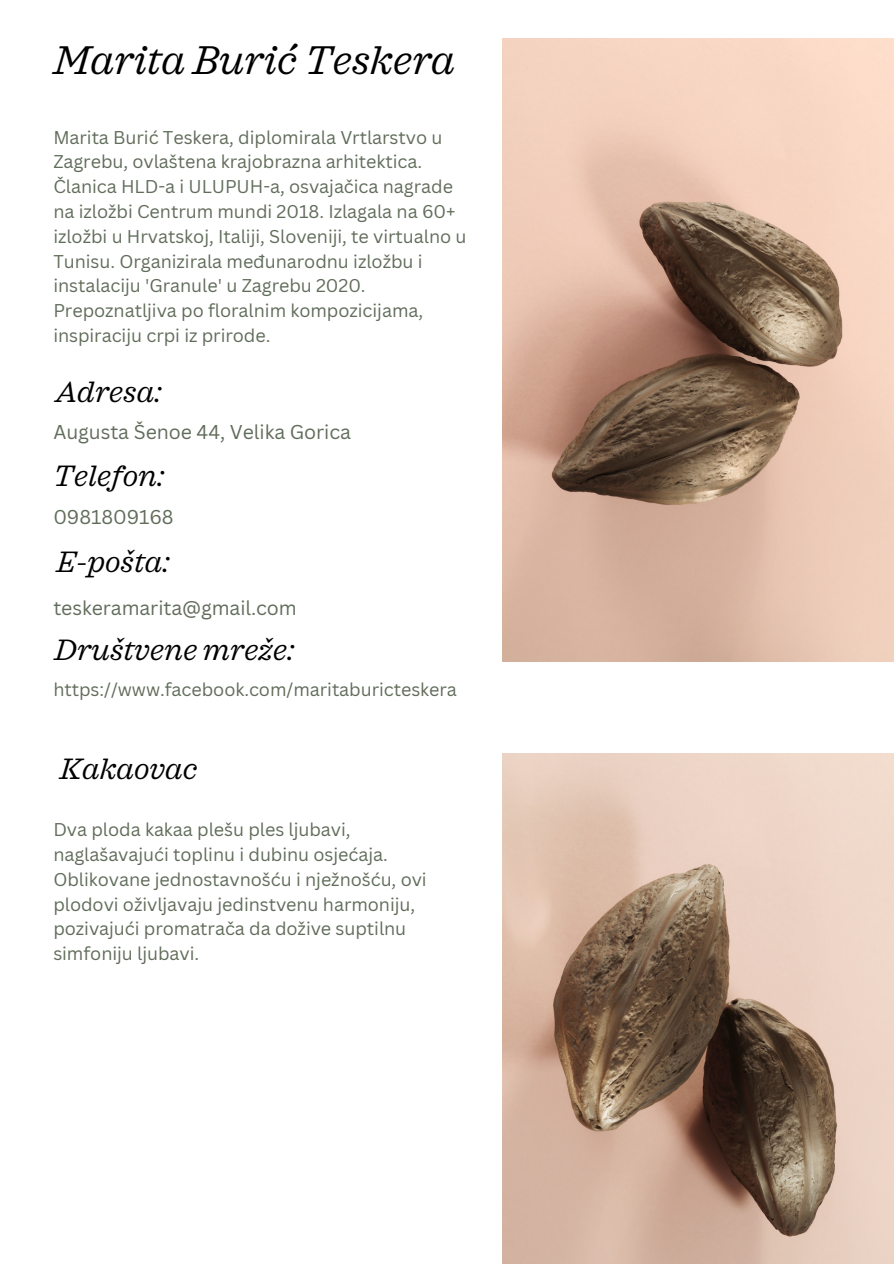
<style>
.page{position:relative;width:894px;height:1264px;background:#fff}
.page>*{position:absolute;margin:0;border:0;box-sizing:border-box;transform-origin:0 0}
.t1{font:italic 40.8px "Sagona";color:#000}
.t2{font:italic 30px "Sagona";color:#000}
.t3{font:19.5px "Canva Sans";letter-spacing:-.005em;color:#616d5b}
.t4{font:18px/24.8px "Canva Sans";letter-spacing:-.005em;color:#616d5b}
</style>
<div class="page">
<img style="left:502px;top:39px;width:391px;height:622px">
<img style="left:502px;top:753px;width:391px;height:510px">
<p class="t1" style="left:53px;top:43px;width:403px">Marita Burić Teskera</p>
<p class="t4" style="left:53px;top:124px;width:414px">Marita Burić Teskera, diplomirala Vrtlarstvo u Zagrebu, ovlaštena krajobrazna arhitektica.<br>Članica HLD-a i ULUPUH-a, osvajačica nagrade na izložbi Centrum mundi 2018. Izlagala na 60+ izložbi u Hrvatskoj, Italiji, Sloveniji, te virtualno u Tunisu. Organizirala međunarodnu izložbu i instalaciju 'Granule' u Zagrebu 2020.<br>Prepoznatljiva po floralnim kompozicijama, inspiraciju crpi iz prirode.</p>
<p class="t2" style="left:56px;top:379px;width:107px">Adresa:</p>
<p class="t3" style="left:53px;top:418px;width:299px">Augusta Šenoe 44, Velika Gorica</p>
<p class="t2" style="left:53px;top:463px;width:113px">Telefon:</p>
<p class="t3" style="left:53px;top:503px;width:122px">0981809168</p>
<p class="t2" style="left:56px;top:549px;width:115px">E-pošta:</p>
<p class="t3" style="left:53px;top:594px;width:245px">teskeramarita@gmail.com</p>
<p class="t2" style="left:55px;top:637px;width:241px">Društvene mreže:</p>
<p class="t4" style="left:53px;top:677px;width:405px">https://www.facebook.com/maritaburicteskera</p>
<p class="t2" style="left:60px;top:756px;width:140px">Kakaovac</p>
<p class="t4" style="left:53px;top:817px;width:336px">Dva ploda kakaa plešu ples ljubavi, naglašavajući toplinu i dubinu osjećaja.</p>
<p class="t4" style="left:53px;top:866px;width:375px">Oblikovane jednostavnošću i nježnošću, ovi plodovi oživljavaju jedinstvenu harmoniju, pozivajući promatrača da dožive suptilnu simfoniju ljubavi.</p>
</div>
